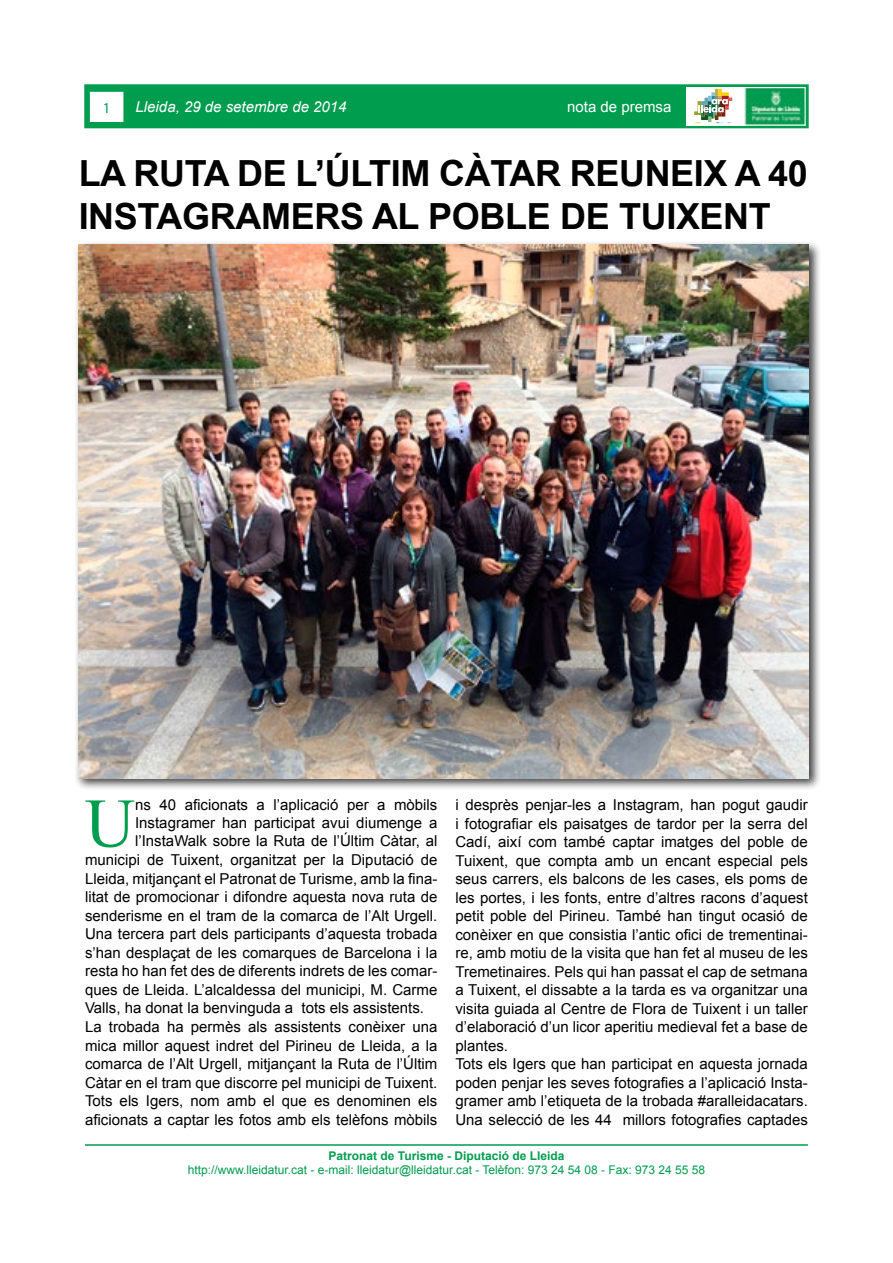
<style>
.page{position:relative;width:893px;height:1263px;background:#fff}
.page>*{position:absolute;margin:0;border:0;box-sizing:border-box;transform-origin:0 0}
.t1{font:69.3px "Times New Roman";color:#009d4f}
.t2{font:700 36px/43.2px "Arial";letter-spacing:-.01em;color:#000}
.t3{font:15px/18.5px "Arial";color:#000}
.t4{font:italic 15px "Arial";color:#fff}
.t5{font:15px "Arial";color:#fff}
.t6{font:15px "Myriad Pro";color:#009d4f}
.t7{font:12px "Arial";color:#009d4f}
.t8{font:700 12px "Arial";color:#009d4f}
</style>
<div class="page">
<div style="left:84px;top:84px;width:725px;height:44px;background:#009d4f;border:2px solid #009d4f"></div>
<div style="left:90px;top:92px;width:33px;height:29px;background:#fff"></div>
<div style="left:90px;top:92px;width:33px;height:30px;border:1px solid #fff"></div>
<img style="left:688px;top:89px;width:115px;height:34px">
<div style="left:686px;top:87px;width:119px;height:38px;border:1px solid #fff"></div>
<hr style="left:85px;top:1144px;width:723px;height:2px;background:#009d4f">
<div style="left:688px;top:89px;width:56px;height:33px;background:#fff"></div>
<svg style="left:694px;top:89px;width:38px;height:33px"></svg>
<div style="left:75px;top:241px;width:745px;height:550px;background:#000;opacity:.75"></div>
<img style="left:79px;top:244px;width:730px;height:534px">
<p class="t6" style="left:103px;top:98px;width:9px">1</p>
<p class="t4" style="left:136px;top:97px;width:212px">Lleida, 29 de setembre de 2014</p>
<p class="t5" style="left:567px;top:97px;width:106px">nota de premsa</p>
<h2 class="t2" style="left:79px;top:153px;width:731px">LA RUTA DE L’ÚLTIM CÀTAR REUNEIX A 40<br>INSTAGRAMERS AL POBLE DE TUIXENT</h2>
<h1 class="t1" style="left:85px;top:777px;width:52px">U</h1>
<p class="t3" style="left:135px;top:796px;width:304px">ns 40 aficionats a l’aplicació per a mòbils</p>
<p class="t3" style="left:135px;top:814px;width:304px">Instagramer han participat avui diumenge a</p>
<p class="t3" style="left:135px;top:832px;width:304px">l’InstaWalk sobre la Ruta de l’Últim Càtar, al</p>
<p class="t3" style="left:85px;top:851px;width:354px">municipi de Tuixent, organitzat per la Diputació de</p>
<p class="t3" style="left:85px;top:869px;width:354px">Lleida, mitjançant el Patronat de Turisme, amb la fina-</p>
<p class="t3" style="left:85px;top:888px;width:354px">litat de promocionar i difondre aquesta nova ruta de</p>
<p class="t3" style="left:85px;top:906px;width:354px">senderisme en el tram de la comarca de l’Alt Urgell.</p>
<p class="t3" style="left:85px;top:925px;width:354px">Una tercera part dels participants d’aquesta trobada</p>
<p class="t3" style="left:85px;top:943px;width:354px">s’han desplaçat de les comarques de Barcelona i la</p>
<p class="t3" style="left:85px;top:962px;width:354px">resta ho han fet des de diferents indrets de les comar-</p>
<p class="t3" style="left:85px;top:980px;width:354px">ques de Lleida. L’alcaldessa del municipi, M. Carme</p>
<p class="t3" style="left:85px;top:999px;width:341px">Valls, ha donat la benvinguda a tots els assistents.</p>
<p class="t3" style="left:85px;top:1018px;width:354px">La trobada ha permès als assistents conèixer una</p>
<p class="t3" style="left:85px;top:1036px;width:354px">mica millor aquest indret del Pirineu de Lleida, a la</p>
<p class="t3" style="left:85px;top:1055px;width:354px">comarca de l’Alt Urgell, mitjançant la Ruta de l’Últim</p>
<p class="t3" style="left:85px;top:1073px;width:354px">Càtar en el tram que discorre pel municipi de Tuixent.</p>
<p class="t3" style="left:85px;top:1092px;width:354px">Tots els Igers, nom amb el que es denominen els</p>
<p class="t3" style="left:85px;top:1110px;width:354px">aficionats a captar les fotos amb els telèfons mòbils</p>
<p class="t3" style="left:455px;top:796px;width:354px">i desprès penjar-les a Instagram, han pogut gaudir i fotografiar els paisatges de tardor per la serra del Cadí, així com també captar imatges del poble de Tuixent, que compta amb un encant especial pels seus carrers, els balcons de les cases, els poms de les portes, i les fonts, entre d’altres racons d’aquest petit poble del Pirineu. També han tingut ocasió de conèixer en que consistia l’antic ofici de trementinai&shy;re, amb motiu de la visita que han fet al museu de les Tremetinaires. Pels qui han passat el cap de setmana a Tuixent, el dissabte a la tarda es va organitzar una visita guiada al Centre de Flora de Tuixent i un taller d’elaboració d’un licor aperitiu medieval fet a base de plantes.<br>Tots els Igers que han participat en aquesta jornada poden penjar les seves fotografies a l’aplicació Insta&shy;gramer amb l’etiqueta de la trobada #aralleidacatars.<br>Una selecció de les 44 millors fotografies captades</p>
<p class="t8" style="left:329px;top:1147px;width:237px">Patronat de Turisme - Diputació de Lleida</p>
<p class="t7" style="left:188px;top:1162px;width:519px">http://www.lleidatur.cat - e-mail: lleidatur@lleidatur.cat - Telèfon: 973 24 54 08 - Fax: 973 24 55 58</p>
</div>
